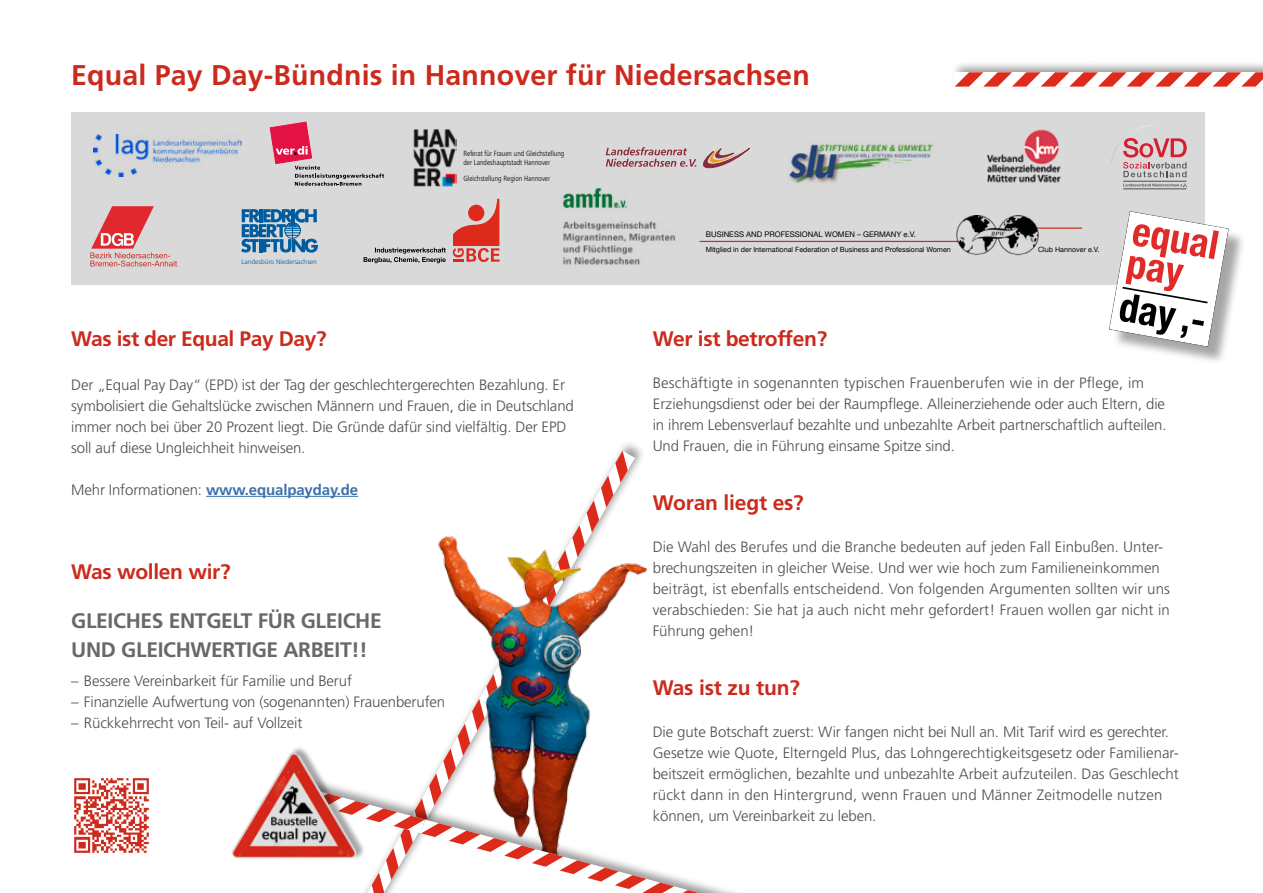
<style>
.page{position:relative;width:1263px;height:893px;background:#fff}
.page>*{position:absolute;margin:0;border:0;box-sizing:border-box;transform-origin:0 0}
.t1{font:700 28.5px "Frutiger";letter-spacing:.005em;color:#cb2a1d}
.t2{font:700 21px "Frutiger";letter-spacing:-.02em;color:#cb2a1d}
.t3{font:700 21px/28.5px "Frutiger";letter-spacing:-.015em;color:#686867}
.t4{font:700 21px "Frutiger CE";letter-spacing:-.01em;color:#cb2a1d}
.t5{font:300 15px/21px "Frutiger";letter-spacing:-.01em;color:#4e4e4d}
.t6{font:7.8px "Helvetica Neue";color:#000}
.t7{font:300 condensed 7.5px/8.2px "Frutiger";color:#000}
.t8{font:7.2px "Helvetica Neue";color:#000}
.t9{font:300 6.75px "Frutiger";color:#00599d}
.s1{font-weight:700;color:#3c71ad}
</style>
<div class="page">
<div style="left:71px;top:113px;width:1133px;height:172px;background:#d9d9da"></div>
<svg style="left:241px;top:209px;width:77px;height:44px"></svg>
<img style="left:94px;top:134px;width:147px;height:43px">
<img style="left:789px;top:141px;width:145px;height:42px">
<svg style="left:1111px;top:125px;width:76px;height:52px"></svg>
<svg style="left:1123px;top:184px;width:64px;height:3px"></svg>
<hr style="left:1123px;top:181px;width:63px;height:1px;background:#4e4e4d">
<hr style="left:1123px;top:189px;width:63px;height:1px;background:#4e4e4d">
<svg style="left:606px;top:147px;width:90px;height:20px"></svg>
<svg style="left:703px;top:148px;width:47px;height:21px"></svg>
<svg style="left:453px;top:199px;width:47px;height:63px"></svg>
<div style="left:468px;top:205px;width:16px;height:16px;background:#dd2a1b;border-radius:50%"></div>
<svg style="left:364px;top:248px;width:82px;height:15px"></svg>
<img style="left:413px;top:129px;width:43px;height:58px">
<svg style="left:90px;top:206px;width:87px;height:60px"></svg>
<hr style="left:699px;top:241px;width:259px;height:1px;background:#cb2a1d">
<hr style="left:1037px;top:227px;width:45px;height:2px;background:#cb2a1d">
<img style="left:956px;top:216px;width:83px;height:40px">
<div style="left:1111px;top:214px;width:136px;height:151px;background:#000;opacity:.35"></div>
<svg style="left:1109px;top:211px;width:120px;height:136px"></svg>
<div style="left:951px;top:60px;width:312px;height:31px;background:#000;opacity:.4"></div>
<svg style="left:955px;top:72px;width:308px;height:15px"></svg>
<hr style="left:206px;top:496px;width:152px;height:1px;background:#3c71ad">
<svg style="left:283px;top:451px;width:416px;height:442px"></svg>
<img style="left:987px;top:129px;width:74px;height:54px">
<img style="left:74px;top:778px;width:76px;height:75px">
<img style="left:561px;top:187px;width:115px;height:78px">
<svg style="left:270px;top:122px;width:114px;height:64px"></svg>
<div style="left:233px;top:746px;width:133px;height:114px;background:#000;opacity:.35"></div>
<img style="left:232px;top:753px;width:124px;height:105px">
<h1 class="t1" style="left:71px;top:58px;width:740px">Equal Pay Day-Bündnis in Hannover für Niedersachsen</h1>
<p class="t9" style="left:241px;top:258px;width:77px">Landesbüro Niedersachsen</p>
<p class="t7" style="left:463px;top:150px;width:102px">Referat für Frauen und Gleichstellung der Landeshauptstadt Hannover</p>
<p class="t7" style="left:463px;top:174px;width:88px">Gleichstellung Region Hannover</p>
<h2 class="t2" style="left:71px;top:327px;width:257px">Was ist der Equal Pay Day?</h2>
<p class="t5" style="left:71px;top:374px;width:504px">Der „Equal Pay Day“ (EPD) ist der Tag der geschlechtergerechten Bezahlung. Er symbolisiert die Gehaltslücke zwischen Männern und Frauen, die in Deutschland immer noch bei über 20 Prozent liegt. Die Gründe dafür sind vielfältig. Der EPD soll auf diese Ungleichheit hinweisen.</p>
<p class="t5" style="left:71px;top:479px;width:289px">Mehr Informationen: <span class="s1">www.equalpayday.de</span></p>
<h2 class="t2" style="left:71px;top:559px;width:161px">Was wollen wir?</h2>
<h2 class="t3" style="left:71px;top:607px;width:312px">GLEICHES ENTGELT FÜR GLEICHE<br>UND GLEICHWERTIGE ARBEIT!!</h2>
<p class="t5" style="left:71px;top:671px;width:282px">– Bessere Vereinbarkeit für Familie und Beruf</p>
<p class="t5" style="left:71px;top:692px;width:376px">– Finanzielle Aufwertung von (sogenannten) Frauenberufen</p>
<p class="t5" style="left:71px;top:713px;width:233px">– Rückkehrrecht von Teil- auf Vollzeit</p>
<p class="t6" style="left:706px;top:229px;width:212px">BUSINESS AND PROFESSIONAL WOMEN – GERMANY e.V.</p>
<p class="t8" style="left:706px;top:244px;width:247px">Mitglied in der International Federation of Business and Professional Women</p>
<p class="t8" style="left:1038px;top:244px;width:63px">Club Hannover e.V.</p>
<h2 class="t2" style="left:653px;top:327px;width:176px">Wer ist betroffen?</h2>
<p class="t5" style="left:653px;top:373px;width:515px">Beschäftigte in sogenannten typischen Frauenberufen wie in der Pflege, im Erziehungsdienst oder bei der Raumpflege. Alleinerziehende oder auch Eltern, die in ihrem Lebensverlauf bezahlte und unbezahlte Arbeit partnerschaftlich aufteilen.<br>Und Frauen, die in Führung einsame Spitze sind.</p>
<h2 class="t4" style="left:653px;top:490px;width:153px">Woran liegt es?</h2>
<p class="t5" style="left:653px;top:537px;width:519px">Die Wahl des Berufes und die Branche bedeuten auf jeden Fall Einbußen. Unter&shy;brechungszeiten in gleicher Weise. Und wer wie hoch zum Familieneinkommen beiträgt, ist ebenfalls entscheidend. Von folgenden Argumenten sollten wir uns verabschieden: Sie hat ja auch nicht mehr gefordert! Frauen wollen gar nicht in Führung gehen!</p>
<h2 class="t4" style="left:653px;top:675px;width:149px">Was ist zu tun?</h2>
<p class="t5" style="left:653px;top:722px;width:528px">Die gute Botschaft zuerst: Wir fangen nicht bei Null an. Mit Tarif wird es gerechter.<br>Gesetze wie Quote, Elterngeld Plus, das Lohngerechtigkeitsgesetz oder Familienar&shy;beitszeit ermöglichen, bezahlte und unbezahlte Arbeit aufzuteilen. Das Geschlecht rückt dann in den Hintergrund, wenn Frauen und Männer Zeitmodelle nutzen können, um Vereinbarkeit zu leben.</p>
</div>
